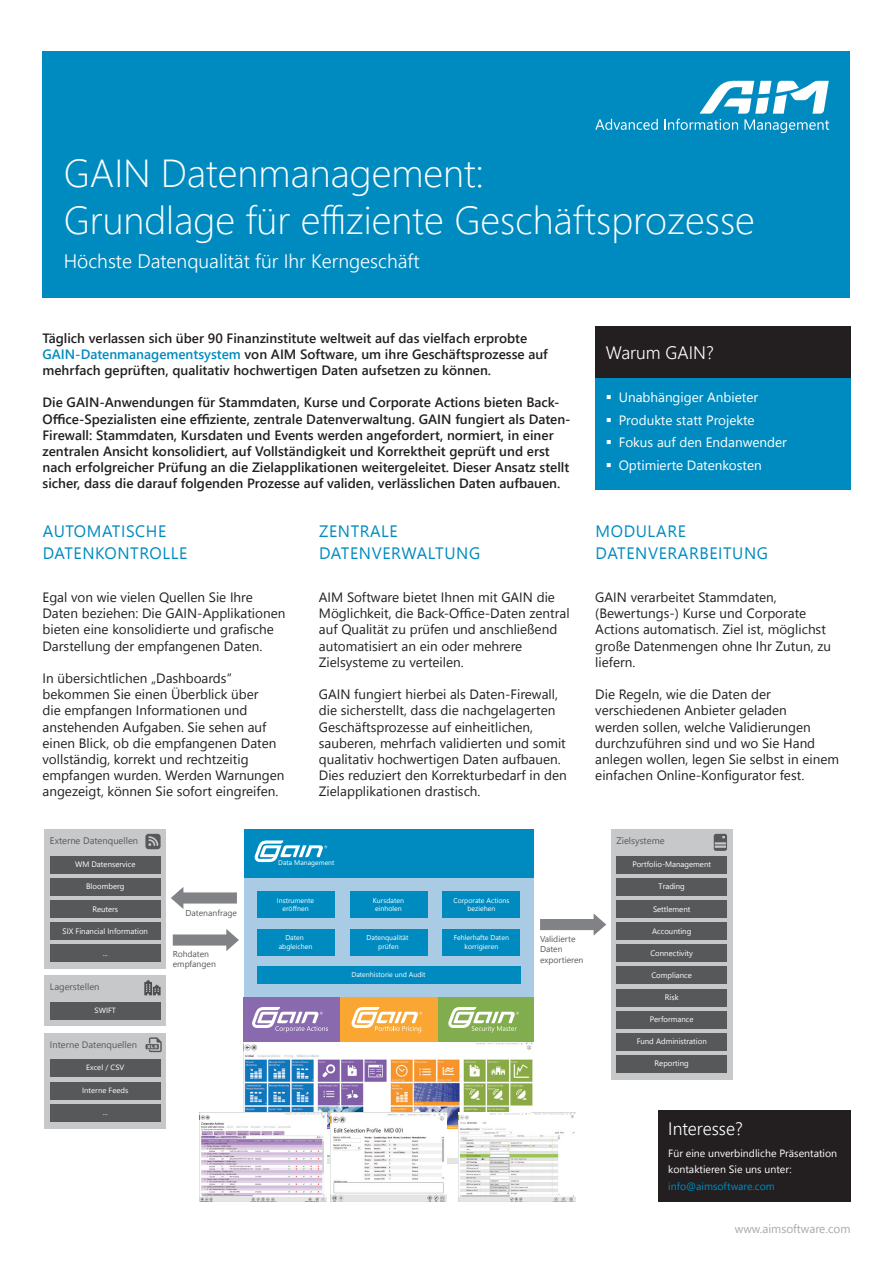
<style>
.page{position:relative;width:893px;height:1263px;background:#fff}
.page>*{position:absolute;margin:0;border:0;box-sizing:border-box;transform-origin:0 0}
.t1{font:300 39px/46.8px "Segoe UI";color:#fff}
.t2{font:300 19.5px "Segoe UI";color:#fff}
.t3{font:300 18px "Segoe UI";color:#fff}
.t4{font:16.5px/21.5px "Segoe UI";letter-spacing:.035em;color:#008bc0}
.t5{font:13.5px/16.2px "Segoe UI";color:#231f20}
.t6{font:600 13.5px/16.2px "Segoe UI";color:#231f20}
.t7{font:13.5px/22.5px "Segoe UI";color:#fff}
.t8{font:12px "Segoe UI";color:#a8a9ad}
.t9{font:10.5px/16.2px "Segoe UI";color:#fff}
.t10{font:10.5px "Segoe UI";color:#008bc0}
.t11{font:9.45px "Segoe UI";color:#57585a}
.t12{font:9.3px "Segoe UI";color:#57585a}
.t13{font:8.55px/10.4px "Segoe UI";color:#57585a}
.t14{font:7.95px "Segoe UI";color:#fff}
.t15{font:7.65px "Segoe UI";color:#fff}
.t16{font:7.05px/8.4px "Segoe UI";color:#fff;text-align:center}
.t17{font:6.9px "Segoe WP";color:#fff}
.s1{color:#008bc0}
</style>
<div class="page">
<div style="left:43px;top:51px;width:807px;height:247px;background:#008bc0"></div>
<svg style="left:595px;top:119px;width:63px;height:11px"></svg>
<svg style="left:664px;top:81px;width:165px;height:52px"></svg>
<div style="left:595px;top:377px;width:255px;height:113px;background:#008bc0"></div>
<div style="left:595px;top:326px;width:255px;height:51px;background:#231f20"></div>
<div style="left:244px;top:878px;width:289px;height:119px;background:#aacbe4"></div>
<div style="left:244px;top:829px;width:289px;height:49px;background:#008bc0"></div>
<svg style="left:254px;top:840px;width:73px;height:22px"></svg>
<svg style="left:173px;top:929px;width:66px;height:22px"></svg>
<div style="left:44px;top:829px;width:122px;height:140px;background:#c7c8ca"></div>
<svg style="left:145px;top:834px;width:16px;height:15px"></svg>
<div style="left:50px;top:856px;width:111px;height:18px;background:#57585a"></div>
<div style="left:50px;top:878px;width:111px;height:18px;background:#57585a"></div>
<div style="left:50px;top:900px;width:111px;height:18px;background:#57585a"></div>
<div style="left:50px;top:922px;width:111px;height:18px;background:#57585a"></div>
<div style="left:50px;top:944px;width:111px;height:18px;background:#57585a"></div>
<div style="left:44px;top:1033px;width:122px;height:95px;background:#c7c8ca"></div>
<div style="left:44px;top:975px;width:122px;height:51px;background:#c7c8ca"></div>
<svg style="left:144px;top:980px;width:17px;height:15px"></svg>
<div style="left:50px;top:1002px;width:111px;height:18px;background:#57585a"></div>
<svg style="left:146px;top:1037px;width:16px;height:15px"></svg>
<div style="left:50px;top:1059px;width:111px;height:18px;background:#57585a"></div>
<div style="left:50px;top:1082px;width:111px;height:17px;background:#57585a"></div>
<div style="left:50px;top:1104px;width:111px;height:17px;background:#57585a"></div>
<svg style="left:171px;top:887px;width:66px;height:22px"></svg>
<svg style="left:540px;top:913px;width:66px;height:23px"></svg>
<img style="left:244px;top:1042px;width:289px;height:121px">
<div style="left:257px;top:891px;width:77px;height:27px;background:#008bc0"></div>
<div style="left:257px;top:929px;width:77px;height:26px;background:#008bc0"></div>
<div style="left:350px;top:891px;width:77px;height:27px;background:#008bc0"></div>
<div style="left:443px;top:891px;width:77px;height:27px;background:#008bc0"></div>
<div style="left:350px;top:929px;width:77px;height:26px;background:#008bc0"></div>
<div style="left:443px;top:929px;width:77px;height:26px;background:#008bc0"></div>
<div style="left:257px;top:966px;width:263px;height:18px;background:#008bc0"></div>
<div style="left:437px;top:997px;width:96px;height:45px;background:#82ad4f"></div>
<svg style="left:448px;top:1007px;width:71px;height:25px"></svg>
<div style="left:340px;top:997px;width:97px;height:45px;background:#faa633"></div>
<svg style="left:351px;top:1007px;width:71px;height:25px"></svg>
<div style="left:244px;top:997px;width:96px;height:45px;background:#8a6aae"></div>
<svg style="left:252px;top:1007px;width:76px;height:25px"></svg>
<div style="left:611px;top:829px;width:122px;height:250px;background:#c7c8ca"></div>
<div style="left:616px;top:856px;width:111px;height:18px;background:#57585a"></div>
<div style="left:616px;top:878px;width:111px;height:18px;background:#57585a"></div>
<div style="left:616px;top:900px;width:111px;height:18px;background:#57585a"></div>
<div style="left:616px;top:922px;width:111px;height:18px;background:#57585a"></div>
<div style="left:616px;top:944px;width:111px;height:18px;background:#57585a"></div>
<div style="left:616px;top:966px;width:111px;height:18px;background:#57585a"></div>
<svg style="left:714px;top:834px;width:13px;height:17px"></svg>
<div style="left:616px;top:989px;width:111px;height:17px;background:#57585a"></div>
<div style="left:616px;top:1011px;width:111px;height:17px;background:#57585a"></div>
<div style="left:616px;top:1033px;width:111px;height:18px;background:#57585a"></div>
<div style="left:616px;top:1055px;width:111px;height:18px;background:#57585a"></div>
<img style="left:199px;top:1112px;width:127px;height:89px">
<img style="left:331px;top:1112px;width:115px;height:89px">
<img style="left:458px;top:1112px;width:118px;height:89px">
<div style="left:658px;top:1110px;width:192px;height:91px;background:#231f20"></div>
<h1 class="t1" style="left:64px;top:148px;width:693px">GAIN Datenmanagement:<br>Grundlage für effiziente Geschäftsprozesse</h1>
<h2 class="t2" style="left:64px;top:246px;width:358px">Höchste Datenqualität für Ihr Kerngeschäft</h2>
<p class="t6" style="left:43px;top:330px;width:507px">Täglich verlassen sich über 90 Finanzinstitute weltweit auf das vielfach erprobte<br><span class="s1">GAIN-Datenmanagementsystem</span> von AIM Software, um ihre Geschäftsprozesse auf mehrfach geprüften, qualitativ hochwertigen Daten aufsetzen zu können.</p>
<p class="t6" style="left:43px;top:394px;width:530px">Die GAIN-Anwendungen für Stammdaten, Kurse und Corporate Actions bieten Back-Office-Spezialisten eine effiziente, zentrale Datenverwaltung. GAIN fungiert als Daten-Firewall: Stammdaten, Kursdaten und Events werden angefordert, normiert, in einer zentralen Ansicht konsolidiert, auf Vollständigkeit und Korrektheit geprüft und erst nach erfolgreicher Prüfung an die Zielapplikationen weitergeleitet. Dieser Ansatz stellt sicher, dass die darauf folgenden Prozesse auf validen, verlässlichen Daten aufbauen.</p>
<p class="t4" style="left:43px;top:520px;width:146px">Automatische<br>Datenkontrolle</p>
<p class="t5" style="left:43px;top:589px;width:244px">Egal von wie vielen Quellen Sie I hre Daten beziehen: Die GAIN -Applikationen bieten eine konsolidierte und grafische Darstellung der empfangenen Daten.</p>
<p class="t5" style="left:43px;top:670px;width:244px">I n übersichtlichen „Dashboards“ bekommen Sie einen Überblick über<br>die empfangen I nformationen und anstehenden Aufgaben. Sie sehen auf einen Blick, ob die empfangenen Daten vollständig, korrekt und rechtzeitig empfangen wurden. Werden Warnungen angezeigt, können Sie sofort eingreifen.</p>
<p class="t4" style="left:319px;top:520px;width:21px">ZENTR</p>
<p class="t4" style="left:370px;top:520px;width:20px">ALE</p>
<p class="t4" style="left:319px;top:542px;width:33px">DATEN</p>
<p class="t4" style="left:372px;top:542px;width:67px">VERWALTUN</p>
<p class="t4" style="left:469px;top:542px;width:13px">G</p>
<p class="t5" style="left:319px;top:589px;width:252px">AIM Software bietet I hnen mit GAIN die Möglichkeit, die Back-Office-Daten zentral auf Qualität zu prüfen und anschließend automatisiert an ein oder mehrere Zielsysteme zu verteilen.</p>
<p class="t5" style="left:319px;top:686px;width:249px">GAIN fungiert hierbei als Daten-Firewall, die sicherstellt, dass die nachgelagerten Geschäftsprozesse auf einheitlichen, sauberen, mehrfach validierten und somit qualitativ hochwertigen Daten aufbauen.<br>Dies reduziert den Korrekturbedarf in den Zielapplikationen drastisch.</p>
<h3 class="t3" style="left:606px;top:338px;width:109px">Warum GAIN?</h3>
<p class="t7" style="left:619px;top:386px;width:170px">U nabhängiger Anbieter<br>Produkte statt Projekte<br>Fokus auf den Endanwender<br>Optimierte Datenkosten</p>
<p class="t4" style="left:596px;top:520px;width:81px">MODULARE<br>DATEN</p>
<p class="t4" style="left:648px;top:542px;width:72px">VERARBEITUN</p>
<p class="t4" style="left:757px;top:542px;width:13px">G</p>
<p class="t5" style="left:595px;top:589px;width:237px">GAIN verarbeitet Stammdaten, (Bewertungs-) Kurse und Corporate<br>Actions automatisch. Ziel ist, möglichst große Datenmengen ohne I hr Zutun, zu liefern.</p>
<p class="t5" style="left:595px;top:686px;width:245px">Die Regeln, wie die Daten der verschiedenen Anbieter geladen<br>werden sollen, welche Validierungen durchzuführen sind und wo Sie Hand anlegen wollen, legen Sie selbst in einem einfachen Online-Konfigurator fest.</p>
<p class="t11" style="left:50px;top:833px;width:90px">Externe Datenquellen</p>
<p class="t14" style="left:75px;top:858px;width:62px">WM Datenservice</p>
<p class="t14" style="left:86px;top:880px;width:40px">Bloomberg</p>
<p class="t14" style="left:92px;top:902px;width:27px">Reuters</p>
<p class="t14" style="left:63px;top:924px;width:87px">SIX Financial Information</p>
<p class="t14" style="left:103px;top:947px;width:7px">...</p>
<p class="t12" style="left:50px;top:979px;width:51px">Lagerstellen</p>
<p class="t15" style="left:95px;top:1004px;width:23px">SWIFT</p>
<p class="t12" style="left:50px;top:1037px;width:89px">Interne Datenquellen</p>
<p class="t15" style="left:86px;top:1061px;width:40px">Excel / CSV</p>
<p class="t15" style="left:82px;top:1084px;width:48px">Interne Feeds</p>
<p class="t15" style="left:103px;top:1106px;width:7px">...</p>
<p class="t13" style="left:186px;top:908px;width:53px">Datenanfrage</p>
<p class="t13" style="left:173px;top:948px;width:45px">Rohdaten empfangen</p>
<p class="t17" style="left:278px;top:858px;width:58px">Data Management</p>
<p class="t16" style="left:277px;top:896px;width:39px">Instrumente eröffnen</p>
<p class="t16" style="left:279px;top:933px;width:35px">Daten abgleichen</p>
<p class="t16" style="left:373px;top:896px;width:33px">Kursdaten einholen</p>
<p class="t16" style="left:453px;top:896px;width:58px">Corporate Actions beziehen</p>
<p class="t16" style="left:367px;top:933px;width:43px">Datenqualität prüfen</p>
<p class="t16" style="left:454px;top:933px;width:57px">Fehlerhafte Daten korrigieren</p>
<p class="t16" style="left:351px;top:970px;width:76px">Datenhistorie und Audit</p>
<p class="t13" style="left:540px;top:934px;width:45px">Validierte<br>Daten exportieren</p>
<p class="t11" style="left:616px;top:833px;width:50px">Zielsysteme</p>
<p class="t14" style="left:632px;top:858px;width:80px">Portfolio-Management</p>
<p class="t14" style="left:659px;top:880px;width:28px">Trading</p>
<p class="t14" style="left:653px;top:902px;width:39px">Settlement</p>
<p class="t14" style="left:652px;top:924px;width:41px">Accounting</p>
<p class="t14" style="left:650px;top:947px;width:44px">Connectivity</p>
<p class="t14" style="left:651px;top:969px;width:42px">Compliance</p>
<p class="t14" style="left:665px;top:991px;width:15px">Risk</p>
<p class="t14" style="left:650px;top:1013px;width:45px">Performance</p>
<p class="t14" style="left:637px;top:1035px;width:72px">Fund Administration</p>
<p class="t14" style="left:655px;top:1057px;width:36px">Reporting</p>
<h3 class="t3" style="left:668px;top:1114px;width:76px">Interesse?</h3>
<p class="t9" style="left:668px;top:1145px;width:170px">Für eine unverbindliche Präsentation kontaktieren Sie uns unter:</p>
<p class="t10" style="left:668px;top:1177px;width:108px">info@aimsoftware.com</p>
<p class="t8" style="left:735px;top:1219px;width:117px">www.aimsoftware.com</p>
</div>
